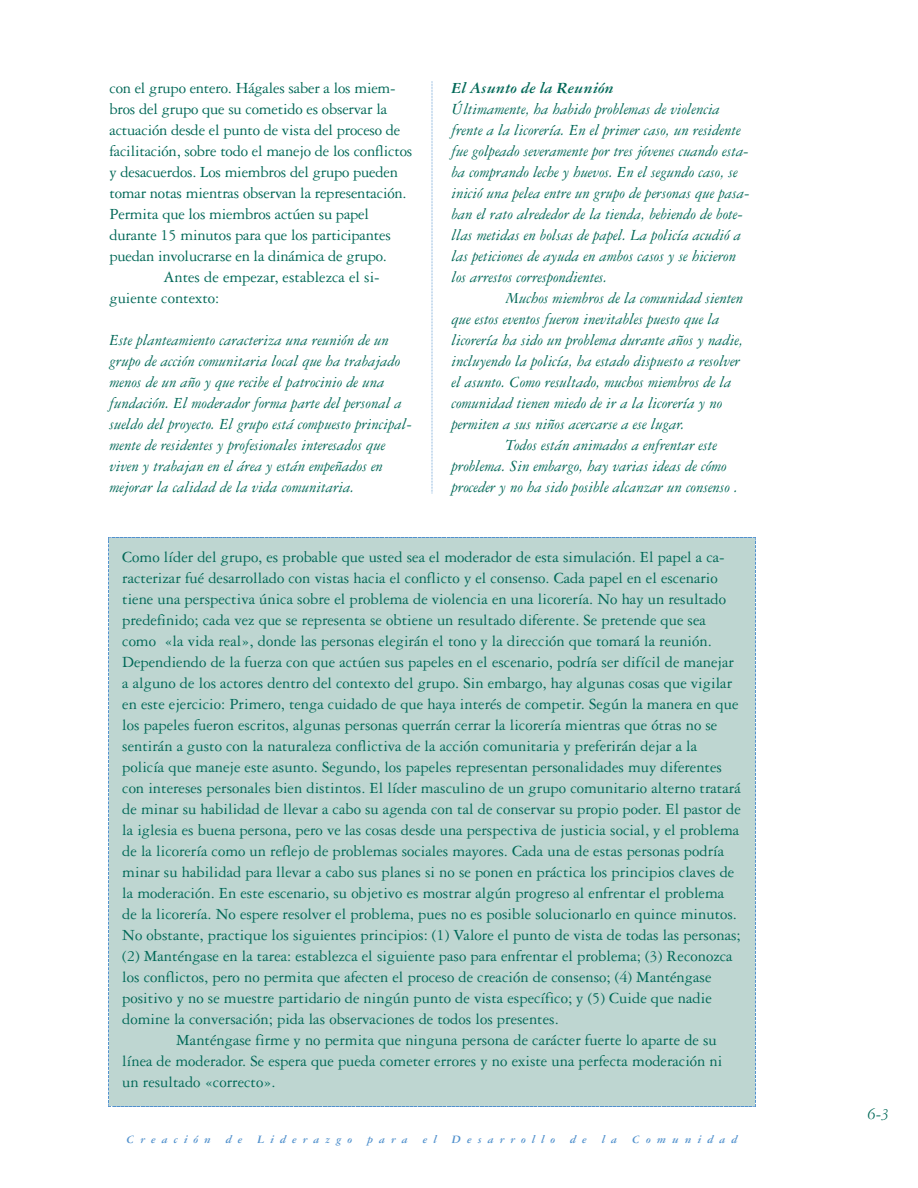
<style>
.page{position:relative;width:918px;height:1188px;background:#fff}
.page>*{position:absolute;margin:0;border:0;box-sizing:border-box;transform-origin:0 0}
.t1{font:16.5px/21px "Garamond Three";color:#006857}
.t2{font:italic 16.5px/21px "Garamond Three";color:#006857}
.t3{font:italic 700 16.5px "Garamond Three";color:#006857}
.t4{font:italic 700 12px "Garamond Three";letter-spacing:.5em;color:#5191cd}
</style>
<div class="page">
<svg style="left:432px;top:81px;width:1px;height:413px"></svg>
<div style="left:108px;top:537px;width:648px;height:570px;background:#bed6d1"></div>
<svg style="left:108px;top:537px;width:648px;height:4px"></svg>
<img style="left:755px;top:541px;width:1px;height:562px">
<svg style="left:108px;top:1103px;width:648px;height:4px"></svg>
<img style="left:108px;top:540px;width:1px;height:563px">
<p class="t1" style="left:109px;top:79px;width:288px">con el grupo entero. Hágales saber a los miem-</p>
<p class="t1" style="left:109px;top:100px;width:279px">bros del grupo que su cometido es observar la</p>
<p class="t1" style="left:109px;top:121px;width:292px">actuación desde el punto de vista del proceso de</p>
<p class="t1" style="left:109px;top:142px;width:304px">facilitación, sobre todo el manejo de los conflictos</p>
<p class="t1" style="left:109px;top:163px;width:290px">y desacuerdos. Los miembros del grupo pueden</p>
<p class="t1" style="left:109px;top:184px;width:299px">tomar notas mientras observan la representación.</p>
<p class="t1" style="left:109px;top:205px;width:261px">Permita que los miembros actúen su papel</p>
<p class="t1" style="left:109px;top:226px;width:283px">durante 15 minutos para que los participantes</p>
<p class="t1" style="left:109px;top:247px;width:279px">puedan involucrarse en la dinámica de grupo.</p>
<p class="t1" style="left:163px;top:268px;width:218px">Antes de empezar, establezca el si-</p>
<p class="t1" style="left:109px;top:289px;width:111px">guiente contexto:</p>
<p class="t2" style="left:109px;top:331px;width:304px">Este planteamiento caracteriza una reunión de un grupo de acción comunitaria local que ha trabajado menos de un año y que recibe el patrocinio de una fundación. El moderador forma parte del personal a sueldo del proyecto. El grupo está compuesto principal&shy;mente de residentes y profesionales interesados que viven y trabajan en el área y están empeñados en mejorar la calidad de la vida comunitaria.</p>
<p class="t3" style="left:451px;top:82px;width:164px">El Asunto de la Reunión</p>
<p class="t2" style="left:451px;top:100px;width:300px">Últimamente, ha habido problemas de violencia frente a la licorería. En el primer caso, un residente fue golpeado severamente por tres jóvenes cuando esta&shy;ba comprando leche y huevos. En el segundo caso, se inició una pelea entre un grupo de personas que pasa&shy;ban el rato alrededor de la tienda, bebiendo de bote&shy;llas metidas en bolsas de papel. La policía acudió a las peticiones de ayuda en ambos casos y se hicieron los arrestos correspondientes.</p>
<p class="t2" style="left:505px;top:289px;width:239px">Muchos miembros de la comunidad sienten</p>
<p class="t2" style="left:451px;top:310px;width:270px">que estos eventos fueron inevitables puesto que la</p>
<p class="t2" style="left:451px;top:331px;width:293px">licorería ha sido un problema durante años y nadie,</p>
<p class="t2" style="left:451px;top:352px;width:290px">incluyendo la policía, ha estado dispuesto a resolver</p>
<p class="t2" style="left:451px;top:373px;width:281px">el asunto. Como resultado, muchos miembros de la</p>
<p class="t2" style="left:451px;top:394px;width:272px">comunidad tienen miedo de ir a la licorería y no</p>
<p class="t2" style="left:451px;top:415px;width:235px">permiten a sus niños acercarse a ese lugar.</p>
<p class="t2" style="left:505px;top:436px;width:213px">Todos están animados a enfrentar este</p>
<p class="t2" style="left:451px;top:457px;width:277px">problema. Sin embargo, hay varias ideas de cómo</p>
<p class="t2" style="left:451px;top:478px;width:288px">proceder y no ha sido posible alcanzar un consenso .</p>
<p class="t1" style="left:122px;top:548px;width:620px">Como líder del grupo, es probable que usted sea el moderador de esta simulación. El papel a ca&shy;racterizar fué desarrollado con vistas hacia el conflicto y el consenso. Cada papel en el escenario tiene una perspectiva única sobre el problema de violencia en una licorería. No hay un resultado predefinido; cada vez que se representa se obtiene un resultado diferente. Se pretende que sea como «la vida real», donde las personas elegirán el tono y la dirección que tomará la reunión.<br>Dependiendo de la fuerza con que actúen sus papeles en el escenario, podría ser difícil de manejar a alguno de los actores dentro del contexto del grupo. Sin embargo, hay algunas cosas que vigilar en este ejercicio: Primero, tenga cuidado de que haya interés de competir. Según la manera en que los papeles fueron escritos, algunas personas querrán cerrar la licorería mientras que ótras no se sentirán a gusto con la naturaleza conflictiva de la acción comunitaria y preferirán dejar a la policía que maneje este asunto. Segundo, los papeles representan personalidades muy diferentes con intereses personales bien distintos. El líder masculino de un grupo comunitario alterno tratará de minar su habilidad de llevar a cabo su agenda con tal de conservar su propio poder. El pastor de la iglesia es buena persona, pero ve las cosas desde una perspectiva de justicia social, y el problema de la licorería como un reflejo de problemas sociales mayores. Cada una de estas personas podría minar su habilidad para llevar a cabo sus planes si no se ponen en práctica los principios claves de la moderación. En este escenario, su objetivo es mostrar algún progreso al enfrentar el problema de la licorería. No espere resolver el problema, pues no es posible solucionarlo en quince minutos.<br>No obstante, practique los siguientes principios: (1) Valore el punto de vista de todas las personas; (2) Manténgase en la tarea: establezca el siguiente paso para enfrentar el problema; (3) Reconozca los conflictos, pero no permita que afecten el proceso de creación de consenso; (4) Manténgase positivo y no se muestre partidario de ningún punto de vista específico; y (5) Cuide que nadie domine la conversación; pida las observaciones de todos los presentes.</p>
<p class="t1" style="left:122px;top:1031px;width:602px;text-indent:54px">Manténgase firme y no permita que ninguna persona de carácter fuerte lo aparte de su línea de moderador. Se espera que pueda cometer errores y no existe una perfecta moderación ni un resultado «correcto».</p>
<p class="t4" style="left:126px;top:1135px;width:613px">Creación de Liderazgo para el Desarrollo de la Comunidad</p>
<p class="t2" style="left:868px;top:1105px;width:23px">6-3</p>
</div>
